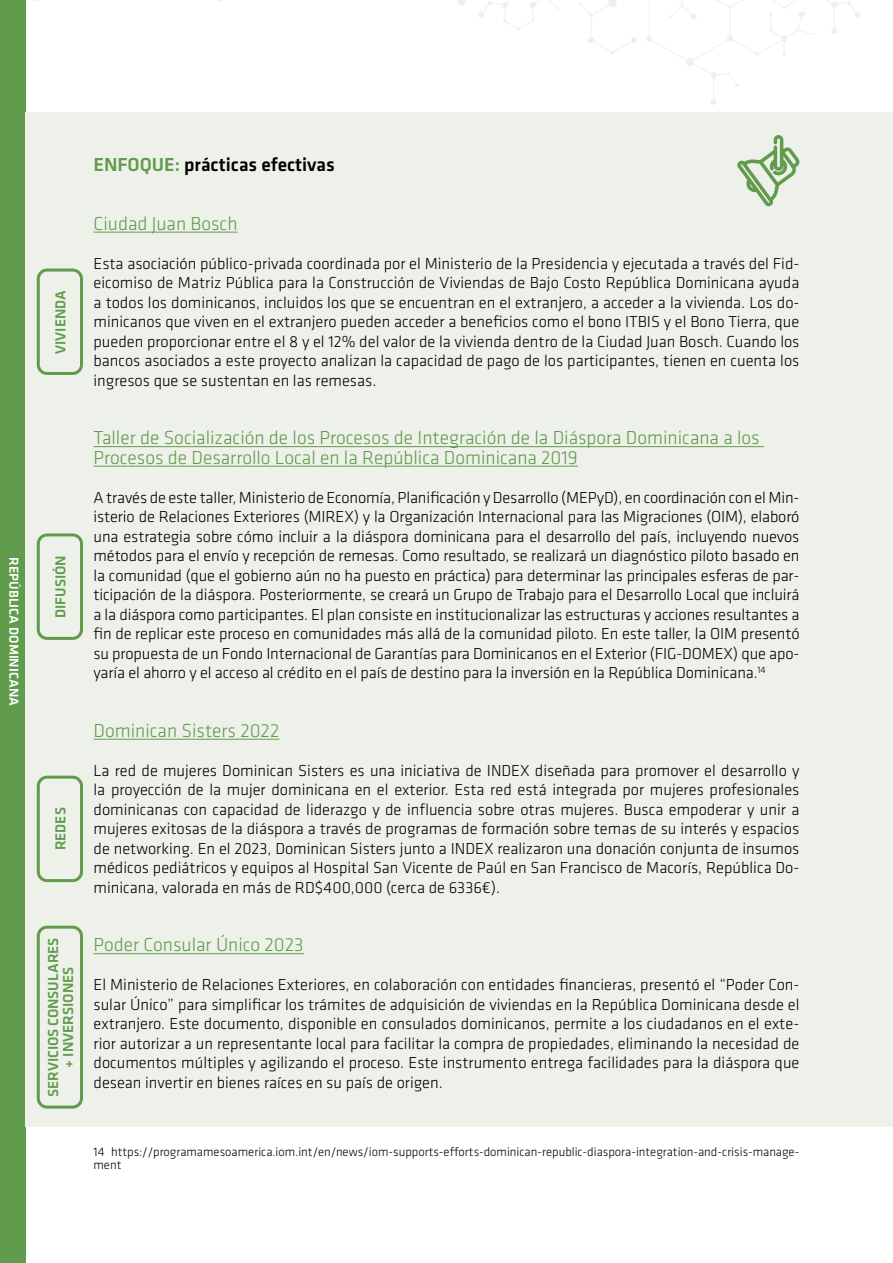
<style>
.page{position:relative;width:893px;height:1263px;background:#fff}
.page>*{position:absolute;margin:0;border:0;box-sizing:border-box;transform-origin:0 0}
.t1{font:300 19.5px/19.5px "Klavika";color:#619b4c}
.t2{font:500 19.5px "Klavika";color:#000}
.t3{font:300 16.5px/19.5px "Klavika";color:#000;text-align:justify}
.t4{font:500 15px/15px "Klavika";color:#619b4c;text-align:center}
.t5{font:500 13.5px "Klavika";color:#fff}
.t6{font:300 12.75px/13.5px "Klavika";color:#000}
.s1{color:#619b4c}
</style>
<div class="page">
<div style="left:0;top:0;width:26px;height:1263px;background:#619b4c"></div>
<svg style="left:578px;top:0;width:59px;height:54px"></svg>
<svg style="left:457px;top:0;width:102px;height:30px"></svg>
<svg style="left:646px;top:0;width:215px;height:105px"></svg>
<div style="left:26px;top:113px;width:867px;height:1014px;background:#edf1e9"></div>
<hr style="left:94px;top:232px;width:144px;height:1px;background:#619b4c">
<hr style="left:94px;top:446px;width:670px;height:1px;background:#619b4c">
<hr style="left:94px;top:466px;width:484px;height:1px;background:#619b4c">
<hr style="left:94px;top:739px;width:185px;height:1px;background:#619b4c">
<hr style="left:94px;top:953px;width:210px;height:1px;background:#619b4c">
<svg style="left:737px;top:135px;width:63px;height:71px"></svg>
<svg style="left:37px;top:268px;width:46px;height:107px"></svg>
<svg style="left:37px;top:533px;width:46px;height:107px"></svg>
<svg style="left:37px;top:776px;width:46px;height:106px"></svg>
<svg style="left:37px;top:926px;width:46px;height:182px"></svg>
<p class="t5" style="left:23px;top:557px;width:150px;rotate:90deg">REPÚBLICA DOMINICANA</p>
<p class="t4" style="left:53px;top:354px;width:65px;rotate:-90deg">VIVIENDA</p>
<p class="t4" style="left:53px;top:618px;width:64px;rotate:-90deg">DIFUSIÓN</p>
<p class="t4" style="left:53px;top:850px;width:45px;rotate:-90deg">REDES</p>
<p class="t4" style="left:45px;top:1097px;width:161px;rotate:-90deg">SERVICIOS CONSULARES + INVERSIONES</p>
<p class="t2" style="left:94px;top:151px;width:243px"><span class="s1">ENFOQUE:</span> prácticas efectivas</p>
<p class="t1" style="left:94px;top:213px;width:146px">Ciudad Juan Bosch</p>
<p class="t3" style="left:94px;top:253px;width:707px">Esta asociación público-privada coordinada por el Ministerio de la Presidencia y ejecutada a través del Fid&shy;eicomiso de Matriz Pública para la Construcción de Viviendas de Bajo Costo República Dominicana ayuda a todos los dominicanos, incluidos los que se encuentran en el extranjero, a acceder a la vivienda. Los do&shy;minicanos que viven en el extranjero pueden acceder a beneficios como el bono ITBIS y el Bono Tierra, que pueden proporcionar entre el 8 y el 12% del valor de la vivienda dentro de la Ciudad Juan Bosch. Cuando los bancos asociados a este proyecto analizan la capacidad de pago de los participantes, tienen en cuenta los ingresos que se sustentan en las remesas.</p>
<p class="t1" style="left:94px;top:428px;width:668px">Taller de Socialización de los Procesos de Integración de la Diáspora Dominicana a los<br>Procesos de Desarrollo Local en la República Dominicana 2019</p>
<p class="t3" style="left:94px;top:487px;width:707px">A través de este taller, Ministerio de Economía, Planificación y Desarrollo (MEPyD), en coordinación con el Min&shy;isterio de Relaciones Exteriores (MIREX) y la Organización Internacional para las Migraciones (OIM), elaboró una estrategia sobre cómo incluir a la diáspora dominicana para el desarrollo del país, incluyendo nuevos métodos para el envío y recepción de remesas. Como resultado, se realizará un diagnóstico piloto basado en la comunidad (que el gobierno aún no ha puesto en práctica) para determinar las principales esferas de par&shy;ticipación de la diáspora. Posteriormente, se creará un Grupo de Trabajo para el Desarrollo Local que incluirá a la diáspora como participantes. El plan consiste en institucionalizar las estructuras y acciones resultantes a fin de replicar este proceso en comunidades más allá de la comunidad piloto. En este taller, la OIM presentó su propuesta de un Fondo Internacional de Garantías para Dominicanos en el Exterior (FIG-DOMEX) que apo&shy;yaría el ahorro y el acceso al crédito en el país de destino para la inversión en la República Dominicana.<sup>14</sup></p>
<p class="t1" style="left:94px;top:720px;width:187px">Dominican Sisters 2022</p>
<p class="t3" style="left:94px;top:760px;width:707px">La red de mujeres Dominican Sisters es una iniciativa de INDEX diseñada para promover el desarrollo y la proyección de la mujer dominicana en el exterior. Esta red está integrada por mujeres profesionales dominicanas con capacidad de liderazgo y de influencia sobre otras mujeres. Busca empoderar y unir a mujeres exitosas de la diáspora a través de programas de formación sobre temas de su interés y espacios de networking. En el 2023, Dominican Sisters junto a INDEX realizaron una donación conjunta de insumos médicos pediátricos y equipos al Hospital San Vicente de Paúl en San Francisco de Macorís, República Do&shy;minicana, valorada en más de RD$400,000 (cerca de 6336€).</p>
<p class="t1" style="left:94px;top:935px;width:212px">Poder Consular Único 2023</p>
<p class="t3" style="left:94px;top:975px;width:707px">El Ministerio de Relaciones Exteriores, en colaboración con entidades financieras, presentó el “Poder Con&shy;sular Único” para simplificar los trámites de adquisición de viviendas en la República Dominicana desde el extranjero. Este documento, disponible en consulados dominicanos, permite a los ciudadanos en el exte&shy;rior autorizar a un representante local para facilitar la compra de propiedades, eliminando la necesidad de documentos múltiples y agilizando el proceso. Este instrumento entrega facilidades para la diáspora que desean invertir en bienes raíces en su país de origen.</p>
<p class="t6" style="left:94px;top:1145px;width:707px">14 https://programamesoamerica.iom.int/en/news/iom-supports-efforts-dominican-republic-diaspora-integration-and-crisis-manage&shy;ment</p>
</div>
